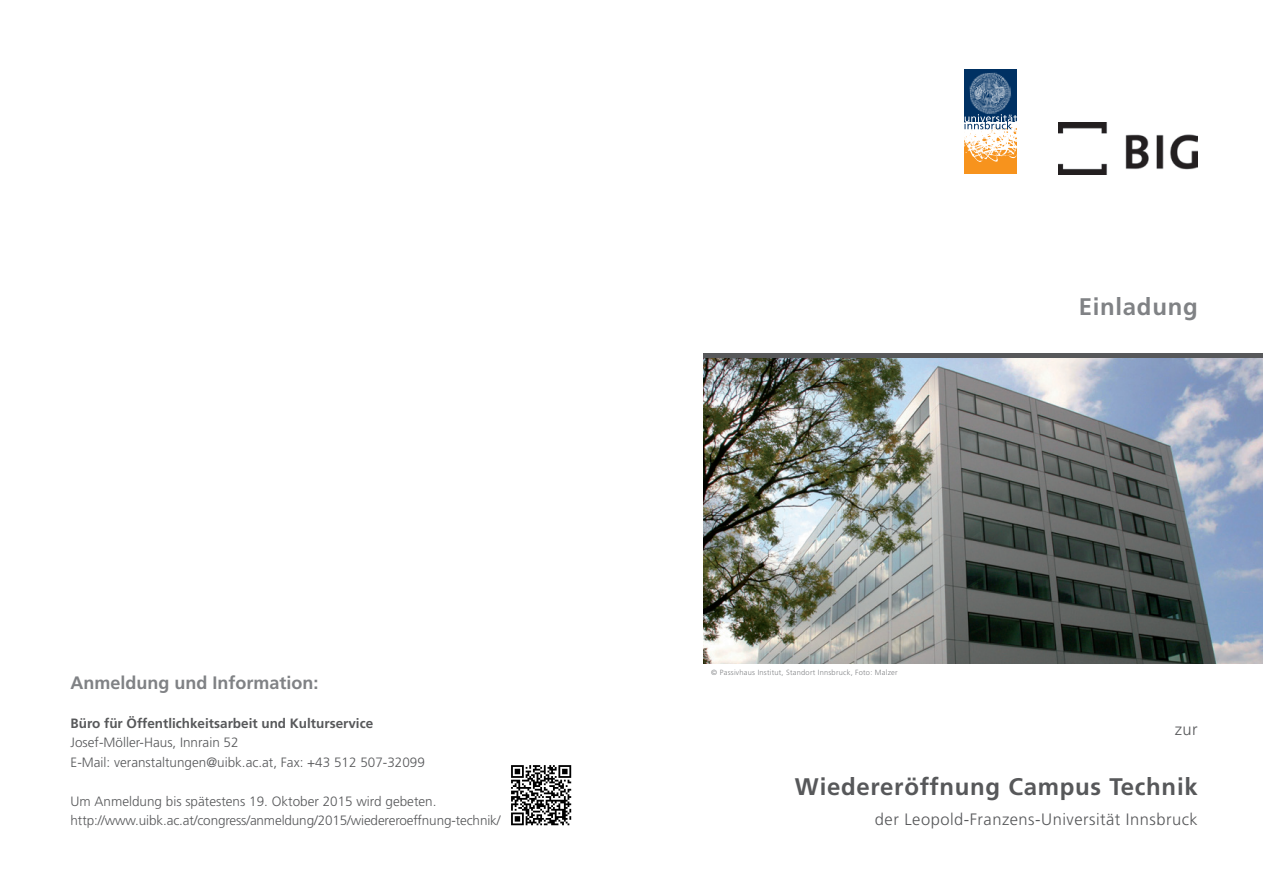
<style>
.page{position:relative;width:1263px;height:893px;background:#fff}
.page>*{position:absolute;margin:0;border:0;box-sizing:border-box;transform-origin:0 0}
.t1{font:700 24px "Frutiger";letter-spacing:.03em;color:#57585a}
.t2{font:700 24px "Frutiger";letter-spacing:.03em;color:#808285}
.t3{font:700 18px "Frutiger";color:#808285}
.t4{font:300 16.5px "Frutiger";letter-spacing:.03em;color:#57585a}
.t5{font:300 13.5px/19.5px "Frutiger";color:#57585a}
.t6{font:700 13.5px "Frutiger";color:#57585a}
.t7{font:300 7.5px "Frutiger";letter-spacing:.03em;color:#808285}
</style>
<div class="page">
<div style="left:964px;top:122px;width:53px;height:52px;background:#f7931d"></div>
<img style="left:964px;top:129px;width:53px;height:32px">
<div style="left:964px;top:69px;width:53px;height:53px;background:#003163"></div>
<svg style="left:964px;top:115px;width:53px;height:14px"></svg>
<img style="left:969px;top:72px;width:43px;height:43px">
<div style="left:704px;top:353px;width:559px;height:6px;background:#57585a"></div>
<svg style="left:511px;top:765px;width:61px;height:61px"></svg>
<svg style="left:511px;top:765px;width:60px;height:60px"></svg>
<img style="left:704px;top:358px;width:559px;height:306px">
<img style="left:1058px;top:123px;width:139px;height:51px">
<h2 class="t3" style="left:71px;top:672px;width:250px">Anmeldung und Information:</h2>
<p class="t6" style="left:71px;top:715px;width:304px">Büro für Öffentlichkeitsarbeit und Kulturservice</p>
<p class="t5" style="left:71px;top:733px;width:356px">Josef-Möller-Haus, Innrain 52<br>E-Mail: veranstaltungen@uibk.ac.at, Fax: +43 512 507-32099</p>
<p class="t5" style="left:71px;top:791px;width:431px">Um Anmeldung bis spätestens 19. Oktober 2015 wird gebeten. http://www.uibk.ac.at/congress/anmeldung/2015/wiedereroeffnung-technik/</p>
<p class="t7" style="left:711px;top:668px;width:188px">© Passivhaus Institut, Standort Innsbruck, Foto: Malzer</p>
<h1 class="t2" style="left:1079px;top:293px;width:121px">Einladung</h1>
<p class="t4" style="left:1175px;top:720px;width:24px">zur</p>
<h1 class="t1" style="left:795px;top:773px;width:404px">Wiedereröffnung Campus Technik</h1>
<p class="t4" style="left:875px;top:810px;width:324px">der Leopold-Franzens-Universität Innsbruck</p>
</div>
